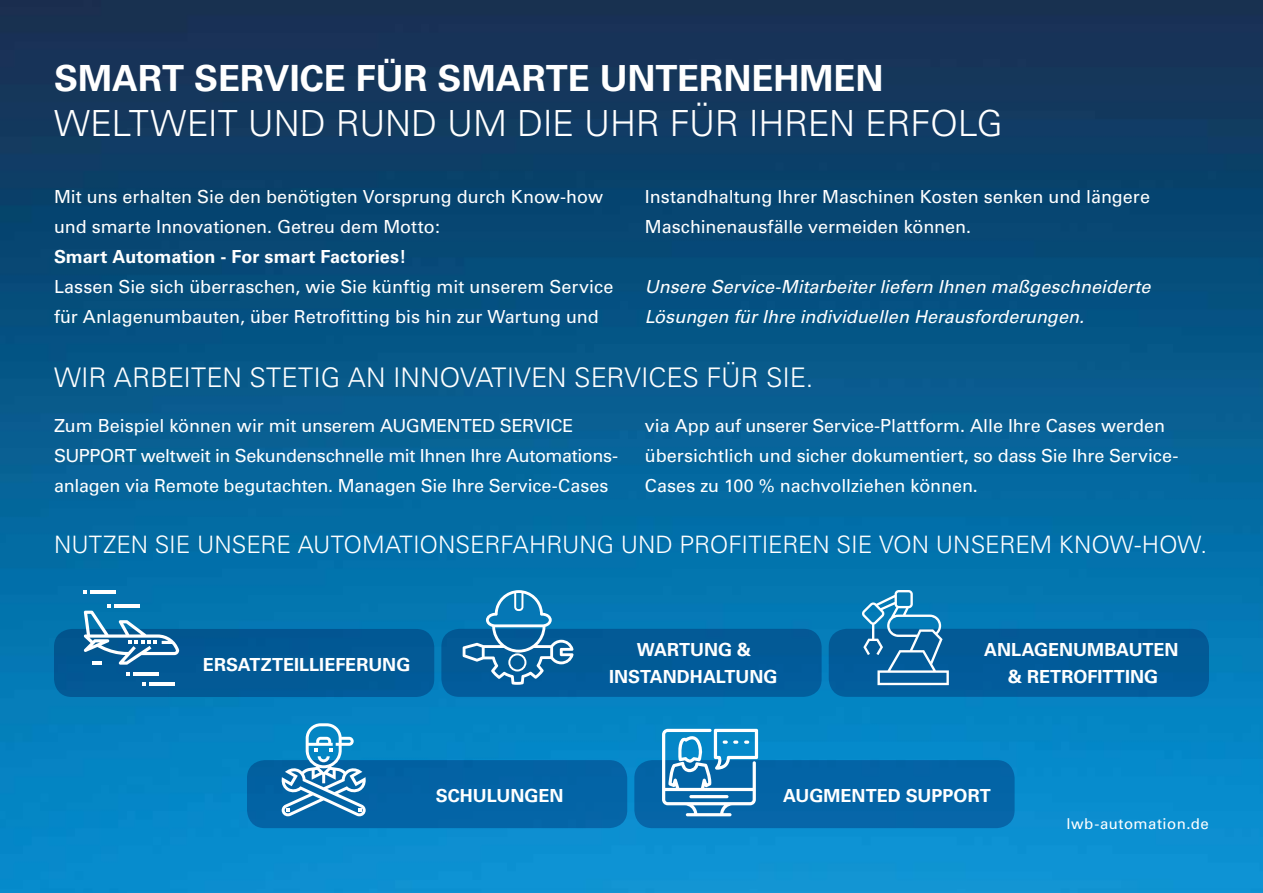
<style>
.page{position:relative;width:1263px;height:893px;background:#fff}
.page>*{position:absolute;margin:0;border:0;box-sizing:border-box;transform-origin:0 0}
.t1{font:300 36px "Univers";letter-spacing:-.01em;color:#fff}
.t2{font:700 36px "Univers";color:#fff}
.t3{font:300 27px "Univers";letter-spacing:-.005em;color:#fff}
.t4{font:300 24px "Univers";letter-spacing:-.005em;color:#fff}
.t5{font:18px/30px "Univers";letter-spacing:-.005em;color:#fff}
.t6{font:700 18px/27px "Univers";color:#fff;text-align:center}
.t7{font:italic 18px/30px "Univers";color:#fff}
.t8{font:15px "Univers";letter-spacing:.03em;color:#fff}
</style>
<div class="page">
<img style="left:0;top:0;width:1263px;height:893px">
<div style="left:441px;top:629px;width:381px;height:68px;background:#025b9a;border-radius:18px"></div>
<svg style="left:463px;top:590px;width:110px;height:95px"></svg>
<div style="left:247px;top:760px;width:380px;height:68px;background:#0364a6;border-radius:18px"></div>
<svg style="left:281px;top:723px;width:85px;height:93px"></svg>
<div style="left:829px;top:629px;width:380px;height:68px;background:#025b99;border-radius:18px"></div>
<svg style="left:862px;top:590px;width:87px;height:95px"></svg>
<div style="left:54px;top:629px;width:380px;height:68px;background:#025a96;border-radius:18px"></div>
<hr style="left:90px;top:590px;width:26px;height:3px;background:#fff">
<hr style="left:149px;top:682px;width:25px;height:3px;background:#fff">
<hr style="left:133px;top:673px;width:25px;height:3px;background:#fff">
<svg style="left:84px;top:604px;width:95px;height:61px"></svg>
<div style="left:634px;top:760px;width:380px;height:68px;background:#0465a7;border-radius:18px"></div>
<svg style="left:662px;top:729px;width:96px;height:87px"></svg>
<h1 class="t2" style="left:54px;top:57px;width:831px">SMART SERVICE FÜR SMARTE UNTERNEHMEN</h1>
<h1 class="t1" style="left:54px;top:101px;width:950px">WELTWEIT UND RUND UM DIE UHR FÜR IHREN ERFOLG</h1>
<p class="t5" style="left:54px;top:181px;width:551px">Mit uns erhalten Sie den benötigten Vorsprung durch Know-how und smarte Innovationen. Getreu dem Motto:</p>
<p class="t6" style="left:54px;top:243px;width:354px">Smart Automation - For smart Factories!</p>
<p class="t5" style="left:54px;top:271px;width:561px">Lassen Sie sich überraschen, wie Sie künftig mit unserem Service für Anlagenumbauten, über Retrofitting bis hin zur Wartung und</p>
<p class="t5" style="left:645px;top:181px;width:507px">Instandhaltung Ihrer Maschinen Kosten senken und längere<br>Maschinenausfälle vermeiden können.</p>
<p class="t7" style="left:645px;top:271px;width:507px">Unsere Service-Mitarbeiter liefern Ihnen maßgeschneiderte<br>Lösungen für Ihre individuellen Herausforderungen.</p>
<h2 class="t3" style="left:54px;top:361px;width:761px">WIR ARBEITEN STETIG AN INNOVATIVEN SERVICES FÜR SIE.</h2>
<p class="t5" style="left:54px;top:410px;width:565px">Zum Beispiel können wir mit unserem AUGMENTED SERVICE<br>SUPPORT weltweit in Sekundenschnelle mit Ihnen Ihre Automations&shy;anlagen via Remote begutachten. Managen Sie Ihre Service-Cases</p>
<p class="t5" style="left:645px;top:411px;width:535px">via App auf unserer Service-Plattform. Alle Ihre Cases werden übersichtlich und sicher dokumentiert, so dass Sie Ihre Service-<br>Cases zu 100 % nachvollziehen können.</p>
<h3 class="t4" style="left:54px;top:530px;width:1155px">NUTZEN SIE UNSERE AUTOMATIONSERFAHRUNG UND PROFITIEREN SIE VON UNSEREM KNOW-HOW.</h3>
<p class="t6" style="left:203px;top:651px;width:209px">ERSATZTEILLIEFERUNG</p>
<p class="t6" style="left:436px;top:782px;width:129px">SCHULUNGEN</p>
<p class="t6" style="left:609px;top:636px;width:170px">WARTUNG &amp;<br>INSTANDHALTUNG</p>
<p class="t6" style="left:984px;top:636px;width:196px">ANLAGENUMBAUTEN &amp; RETROFITTING</p>
<p class="t6" style="left:783px;top:782px;width:209px">AUGMENTED SUPPORT</p>
<p class="t8" style="left:1066px;top:815px;width:144px">lwb-automation.de</p>
</div>
